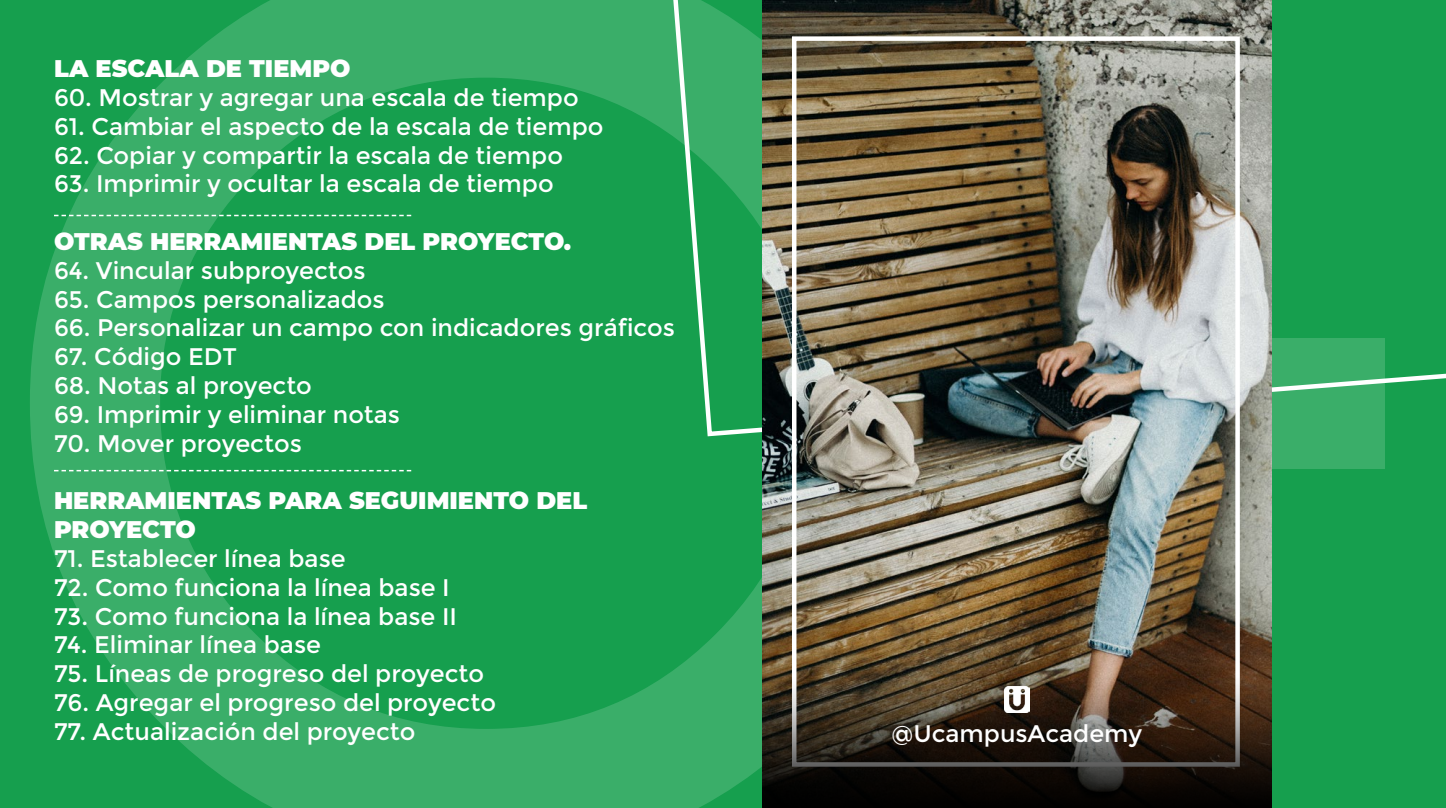
<style>
.page{position:relative;width:1446px;height:808px;background:#169f4e}
.page>*{position:absolute;margin:0;border:0;box-sizing:border-box;transform-origin:0 0}
.t1{font:1041.75px "Fashion Fetish";color:#fff}
.t2{font:24px "Montserrat";color:#fff}
.t3{font:900 24px/28.8px "Montserrat";color:#fff}
</style>
<div class="page">
<svg style="left:673px;top:0;width:773px;height:439px"></svg>
<img style="left:762px;top:0;width:509px;height:808px">
<div style="left:792px;top:36px;width:448px;height:731px;border:4px solid #fff"></div>
<svg style="left:54px;top:215px;width:357px;height:1px"></svg>
<svg style="left:54px;top:470px;width:357px;height:1px"></svg>
<img style="left:763px;top:587px;width:508px;height:221px">
<img style="left:1004px;top:687px;width:26px;height:25px">
<h1 class="t1" style="left:-22px;top:-443px;width:1486px">O-</h1>
<p class="t3" style="left:54px;top:53px;width:298px">LA ESCALA DE TIEMPO</p>
<p class="t2" style="left:54px;top:84px;width:526px">60. Mostrar y agregar una escala de tiempo</p>
<p class="t2" style="left:54px;top:112px;width:551px">61. Cambiar el aspecto de la escala de tiempo</p>
<p class="t2" style="left:54px;top:141px;width:510px">62. Copiar y compartir la escala de tiempo</p>
<p class="t2" style="left:54px;top:170px;width:501px">63. Imprimir y ocultar la escala de tiempo</p>
<p class="t3" style="left:54px;top:226px;width:519px">OTRAS HERRAMIENTAS DEL PROYECTO.</p>
<p class="t2" style="left:54px;top:256px;width:313px">64. Vincular subproyectos</p>
<p class="t2" style="left:54px;top:285px;width:332px">65. Campos personalizados</p>
<p class="t2" style="left:54px;top:314px;width:622px">66. Personalizar un campo con indicadores gráficos</p>
<p class="t2" style="left:54px;top:343px;width:185px">67. Código EDT</p>
<p class="t2" style="left:54px;top:372px;width:259px">68. Notas al proyecto</p>
<p class="t2" style="left:54px;top:400px;width:347px">69. Imprimir y eliminar notas</p>
<p class="t2" style="left:54px;top:429px;width:249px">70. Mover proyectos</p>
<p class="t3" style="left:54px;top:485px;width:535px">HERRAMIENTAS PARA SEGUIMIENTO DEL<br>PROYECTO</p>
<p class="t2" style="left:54px;top:544px;width:293px">71. Establecer línea base</p>
<p class="t2" style="left:54px;top:573px;width:397px">72. Como funciona la línea base I</p>
<p class="t2" style="left:54px;top:602px;width:404px">73. Como funciona la línea base II</p>
<p class="t2" style="left:54px;top:631px;width:268px">74. Eliminar línea base</p>
<p class="t2" style="left:54px;top:660px;width:432px">75. Líneas de progreso del proyecto</p>
<p class="t2" style="left:54px;top:688px;width:443px">76. Agregar el progreso del proyecto</p>
<p class="t2" style="left:54px;top:717px;width:363px">77. Actualización del proyecto</p>
<p class="t2" style="left:891px;top:719px;width:252px">@UcampusAcademy</p>
</div>
